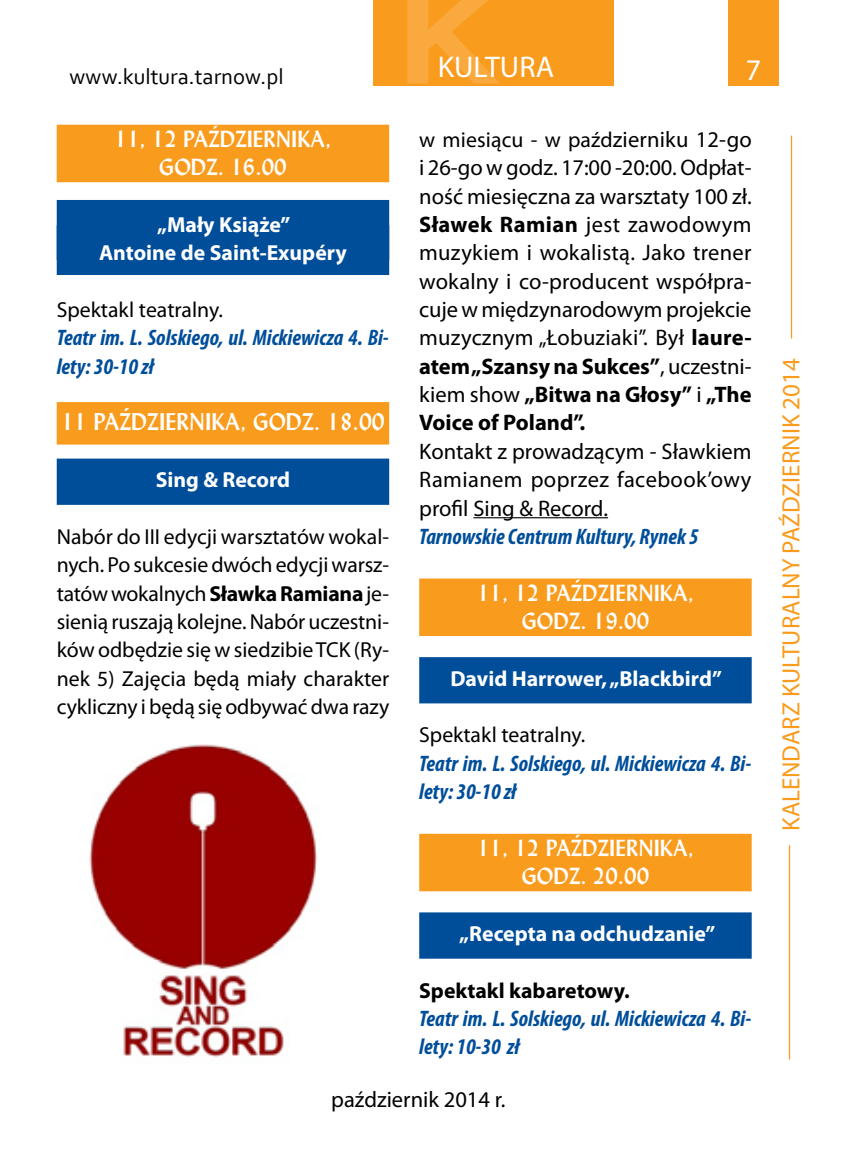
<style>
.page{position:relative;width:851px;height:1170px;background:#fff}
.page>*{position:absolute;margin:0;border:0;box-sizing:border-box;transform-origin:0 0}
.t1{font:30px "Myriad Pro";color:#fff}
.t2{font:25px "Myriad Pro";color:#f99b1c}
.t3{font:22.5px/28.2px "Myriad Pro";color:#000;text-align:justify}
.t4{font:italic 700 condensed 22.5px/28.2px "Myriad Pro";color:#004e9a}
.t5{font:700 22.5px "Lydian PL";color:#fff}
.t6{font:22.5px "Corbel";color:#000}
.t7{font:21.75px/28.2px "Myriad Pro";color:#000;text-align:justify}
.t8{font:700 21.75px/28.2px "Myriad Pro";color:#fff;text-align:center}
.t9{font:700 21.75px/28.2px "Lydian PL";color:#fff;text-align:center}
.t10{font:700 21.75px "Myriad Pro";color:#000}
.s1{font-weight:700}
.s2{font-size:22.5px}
</style>
<div class="page">
<div style="left:373px;top:0;width:241px;height:85px;background:#f99b1c"></div>
<svg style="left:404px;top:0;width:164px;height:86px"></svg>
<div style="left:728px;top:0;width:50px;height:85px;background:#f99b1c"></div>
<hr style="left:790px;top:136px;width:2px;height:202px;background:#f99b1c">
<hr style="left:788px;top:845px;width:2px;height:214px;background:#f99b1c">
<div style="left:57px;top:125px;width:332px;height:57px;background:#f99b1c"></div>
<div style="left:57px;top:200px;width:332px;height:75px;background:#004e9a"></div>
<div style="left:57px;top:402px;width:332px;height:42px;background:#f99b1c"></div>
<div style="left:57px;top:458px;width:332px;height:47px;background:#004e9a"></div>
<hr style="left:473px;top:517px;width:135px;height:1px;background:#000">
<div style="left:419px;top:578px;width:332px;height:58px;background:#f99b1c"></div>
<div style="left:419px;top:657px;width:332px;height:46px;background:#004e9a"></div>
<div style="left:419px;top:833px;width:332px;height:58px;background:#f99b1c"></div>
<div style="left:419px;top:912px;width:332px;height:46px;background:#004e9a"></div>
<img style="left:89px;top:744px;width:229px;height:313px">
<p class="t6" style="left:70px;top:62px;width:215px">www.kultura.tarnow.pl</p>
<p class="t9" style="left:114px;top:124px;width:218px">11, 12 PAŹDZIERNIKA,<br>GODZ. 16.00</p>
<p class="t8" style="left:99px;top:210px;width:249px">„Mały Książe”<br>Antoine de Saint-Exupéry</p>
<p class="t7" style="left:57px;top:295px;width:168px">Spektakl teatralny.</p>
<p class="t4" style="left:57px;top:323px;width:333px">Teatr im. L. Solskiego, ul. Mickiewicza 4. Bi&shy;lety: 30-10 zł</p>
<p class="t5" style="left:61px;top:407px;width:325px">11 PAŹDZIERNIKA, GODZ. 18.00</p>
<p class="t8" style="left:156px;top:465px;width:136px">Sing &amp; Record</p>
<p class="t7" style="left:57px;top:522px;width:334px">Nabór do III edycji warsztatów wokal&shy;nych. Po sukcesie dwóch edycji warsz&shy;tatów wokalnych <span class="s1">Sławka Ramiana</span> je&shy;sienią ruszają kolejne. Nabór uczestni&shy;ków odbędzie się w siedzibie TCK (Ry&shy;nek 5) Zajęcia będą miały charakter cykliczny i będą się odbywać dwa razy</p>
<h1 class="t1" style="left:437px;top:48px;width:118px">KULTURA</h1>
<h1 class="t1" style="left:745px;top:51px;width:17px">7</h1>
<p class="t7" style="left:419px;top:125px;width:334px">w miesiącu - w paźd<span class="s2">zierniku 12-go</span></p>
<p class="t3" style="left:419px;top:153px;width:334px">i 26-go w godz. 17:00 -20:00. Odpłat&shy;ność miesięczna za warsztaty 100 zł.<br><span class="s1">Sławek Ramian</span> jest zawodowym muzykiem i wokalistą. Jako trener wokalny i co-producent współpra&shy;cuje w międzynarodowym projekcie muzycznym „Łobuziaki”. Był <span class="s1">laure&shy;atem „Szansy na Sukces”</span>, uczestni&shy;kiem show <span class="s1">„Bitwa na Głosy”</span> i <span class="s1">„The Voice of Poland”.</span></p>
<p class="t3" style="left:419px;top:437px;width:334px">Kontakt z prowadzącym - Sławkiem Ramianem poprzez facebook’owy profil Sing &amp; Record.</p>
<p class="t4" style="left:419px;top:522px;width:281px">Tarnowskie Centrum Kultury, Rynek 5</p>
<p class="t9" style="left:477px;top:578px;width:218px">11, 12 PAŹDZIERNIKA,<br>GODZ. 19.00</p>
<p class="t8" style="left:450px;top:663px;width:273px">David Harrower, „Blackbird”</p>
<p class="t7" style="left:419px;top:720px;width:168px">Spektakl teatralny.</p>
<p class="t4" style="left:419px;top:748px;width:333px">Teatr im. L. Solskiego, ul. Mickiewicza 4. Bi&shy;lety: 30-10 zł</p>
<p class="t9" style="left:477px;top:833px;width:218px">11, 12 PAŹDZIERNIKA,<br>GODZ. 20.00</p>
<p class="t8" style="left:459px;top:918px;width:257px">„Recepta na odchudzanie”</p>
<p class="t10" style="left:419px;top:976px;width:212px">Spektakl kabaretowy.</p>
<p class="t4" style="left:419px;top:1003px;width:333px">Teatr im. L. Solskiego, ul. Mickiewicza 4. Bi&shy;lety: 10-30 zł</p>
<p class="t3" style="left:331px;top:1085px;width:176px">październik 2014 r.</p>
<p class="t2" style="left:775px;top:831px;width:474px;rotate:-90deg">KALENDARZ KULTURALNY PAŹDZIERNIK 2014</p>
</div>
